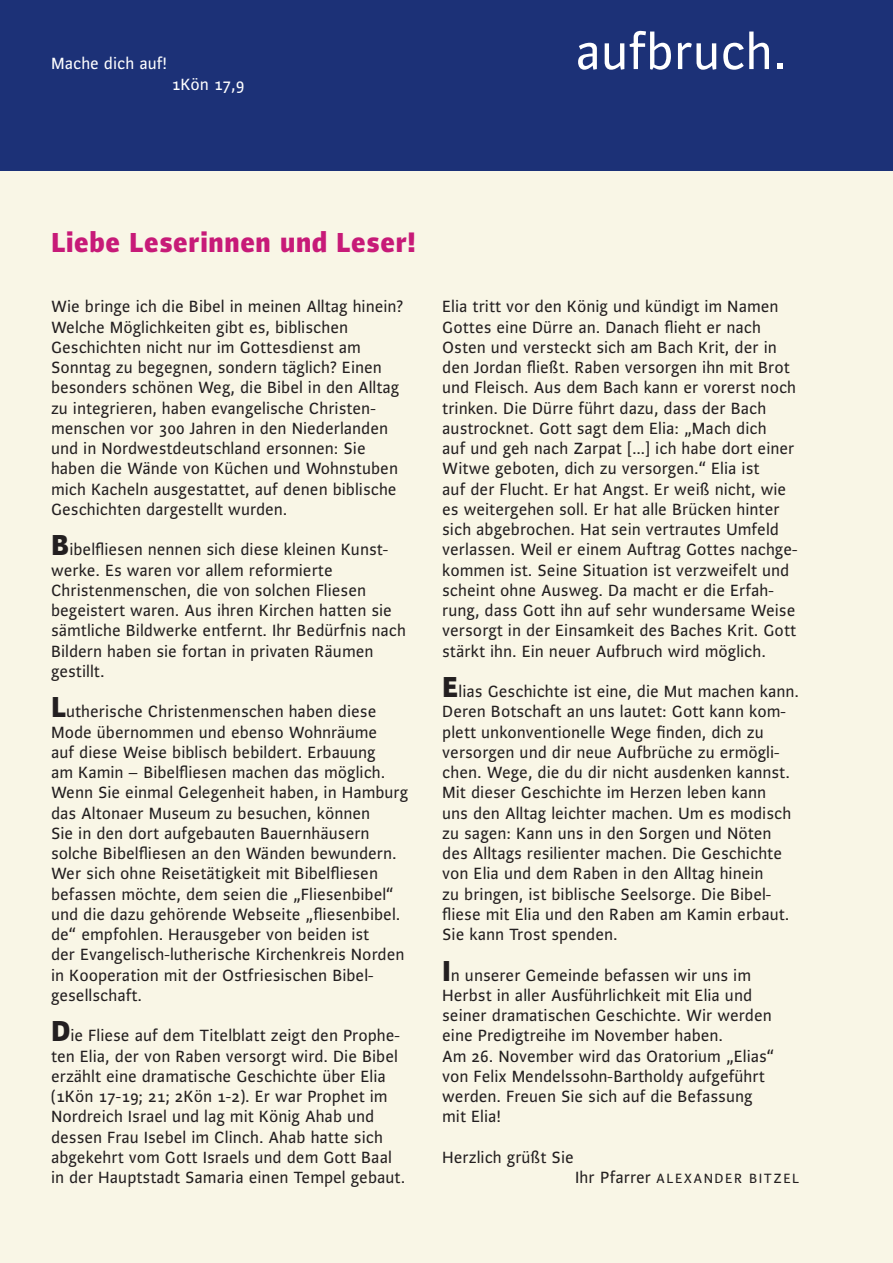
<style>
.page{position:relative;width:893px;height:1263px;background:#fff}
.page>*{position:absolute;margin:0;border:0;box-sizing:border-box;transform-origin:0 0}
.t1{font:52.5px "Alibi Roman Os F";color:#fff}
.t2{font:800 30.75px "Alibi";color:#231f20}
.t3{font:800 29.25px "Alibi";color:#c71a78}
.t4{font:17.25px/20.2px "Alibi Roman Os F";color:#231f20}
.t5{font:17.25px "Alibi Roman Os F";color:#fff}
.t6{font:14.25px "Alibi Roman Os F";color:#231f20}
.s1{font-family:"Alibi";font-weight:800;font-size:30.75px}
.s2{font-size:14.25px}
</style>
<div class="page">
<div style="left:0;top:170px;width:893px;height:1093px;background:#f9f6e6"></div>
<div style="left:0;top:0;width:893px;height:170px;background:#1c3177"></div>
<p class="t5" style="left:51px;top:53px;width:118px">Mache dich auf!</p>
<h2 class="t2" style="left:51px;top:60px;width:136px">########</h2>
<p class="t5" style="left:172px;top:73px;width:74px">1Kön 17,9</p>
<h1 class="t1" style="left:575px;top:18px;width:213px">aufbruch.</h1>
<h3 class="t3" style="left:51px;top:223px;width:367px">Liebe Leserinnen und Leser!</h3>
<p class="t4" style="left:51px;top:296px;width:354px">Wie bringe ich die Bibel in meinen Alltag hinein?<br>Welche Möglichkeiten gibt es, biblischen Geschichten nicht nur im Gottesdienst am Sonntag zu begegnen, sondern täglich? Einen besonders schönen Weg, die Bibel in den Alltag zu integrieren, haben evangelische Christen&shy;menschen vor 300 Jahren in den Niederlanden und in Nordwestdeutschland ersonnen: Sie haben die Wände von Küchen und Wohnstuben mich Kacheln ausgestattet, auf denen biblische Geschichten dargestellt wurden.</p>
<p class="t4" style="left:51px;top:539px;width:357px"><span class="s1">B</span>ibelfliesen nennen sich diese kleinen Kunst&shy;werke. Es waren vor allem reformierte Christenmenschen, die von solchen Fliesen begeistert waren. Aus ihren Kirchen hatten sie sämtliche Bildwerke entfernt. Ihr Bedürfnis nach Bildern haben sie fortan in privaten Räumen gestillt.</p>
<p class="t4" style="left:51px;top:701px;width:359px"><span class="s1">L</span>utherische Christenmenschen haben diese Mode übernommen und ebenso Wohnräume<br>auf diese Weise biblisch bebildert. Erbauung<br>am Kamin – Bibelfliesen machen das möglich.<br>Wenn Sie einmal Gelegenheit haben, in Hamburg das Altonaer Museum zu besuchen, können<br>Sie in den dort aufgebauten Bauernhäusern solche Bibelfliesen an den Wänden bewundern.<br>Wer sich ohne Reisetätigkeit mit Bibelfliesen befassen möchte, dem seien die „Fliesenbibel“ und die dazu gehörende Webseite „fliesenbibel. de“ empfohlen. Herausgeber von beiden ist<br>der Evangelisch-lutherische Kirchenkreis Norden in Kooperation mit der Ostfriesischen Bibel&shy;gesellschaft.</p>
<p class="t4" style="left:51px;top:1025px;width:356px"><span class="s1">D</span>ie Fliese auf dem Titelblatt zeigt den Prophe&shy;ten Elia, der von Raben versorgt wird. Die Bibel erzählt eine dramatische Geschichte über Elia (1Kön 17-19; 21; 2Kön 1-2). Er war Prophet im Nordreich Israel und lag mit König Ahab und dessen Frau Isebel im Clinch. Ahab hatte sich abgekehrt vom Gott Israels und dem Gott Baal in der Hauptstadt Samaria einen Tempel gebaut.</p>
<p class="t4" style="left:442px;top:296px;width:357px">Elia tritt vor den König und kündigt im Namen Gottes eine Dürre an. Danach flieht er nach Osten und versteckt sich am Bach Krit, der in den Jordan fließt. Raben versorgen ihn mit Brot und Fleisch. Aus dem Bach kann er vorerst noch trinken. Die Dürre führt dazu, dass der Bach austrocknet. Gott sagt dem Elia: „Mach dich<br>auf und geh nach Zarpat […] ich habe dort einer Witwe geboten, dich zu versorgen.“ Elia ist<br>auf der Flucht. Er hat Angst. Er weiß nicht, wie es weitergehen soll. Er hat alle Brücken hinter sich abgebrochen. Hat sein vertrautes Umfeld verlassen. Weil er einem Auftrag Gottes nachge&shy;kommen ist. Seine Situation ist verzweifelt und scheint ohne Ausweg. Da macht er die Erfah&shy;rung, dass Gott ihn auf sehr wundersame Weise versorgt in der Einsamkeit des Baches Krit. Gott stärkt ihn. Ein neuer Aufbruch wird möglich.</p>
<p class="t4" style="left:442px;top:681px;width:358px"><span class="s1">E</span>lias Geschichte ist eine, die Mut machen kann.<br>Deren Botschaft an uns lautet: Gott kann kom&shy;plett unkonventionelle Wege finden, dich zu versorgen und dir neue Aufbrüche zu ermögli&shy;chen. Wege, die du dir nicht ausdenken kannst.<br>Mit dieser Geschichte im Herzen leben kann<br>uns den Alltag leichter machen. Um es modisch zu sagen: Kann uns in den Sorgen und Nöten des Alltags resilienter machen. Die Geschichte von Elia und dem Raben in den Alltag hinein<br>zu bringen, ist biblische Seelsorge. Die Bibel&shy;fliese mit Elia und den Raben am Kamin erbaut.<br>Sie kann Trost spenden.</p>
<p class="t4" style="left:442px;top:964px;width:334px"><span class="s1">I</span>n unserer Gemeinde befassen wir uns im Herbst in aller Ausführlichkeit mit Elia und seiner dramatischen Geschichte. Wir werden eine Predigtreihe im November haben.<br>Am 26. November wird das Oratorium „Elias“ von Felix Mendelssohn-Bartholdy aufgeführt werden. Freuen Sie sich auf die Befassung mit Elia!</p>
<p class="t4" style="left:442px;top:1146px;width:133px">Herzlich grüßt Sie</p>
<p class="t4" style="left:575px;top:1167px;width:129px">Ihr Pfarrer <span class="s2">Alexander</span></p>
<p class="t6" style="left:749px;top:1169px;width:19px">Bitze</p>
<p class="t6" style="left:792px;top:1169px;width:9px">l</p>
</div>
